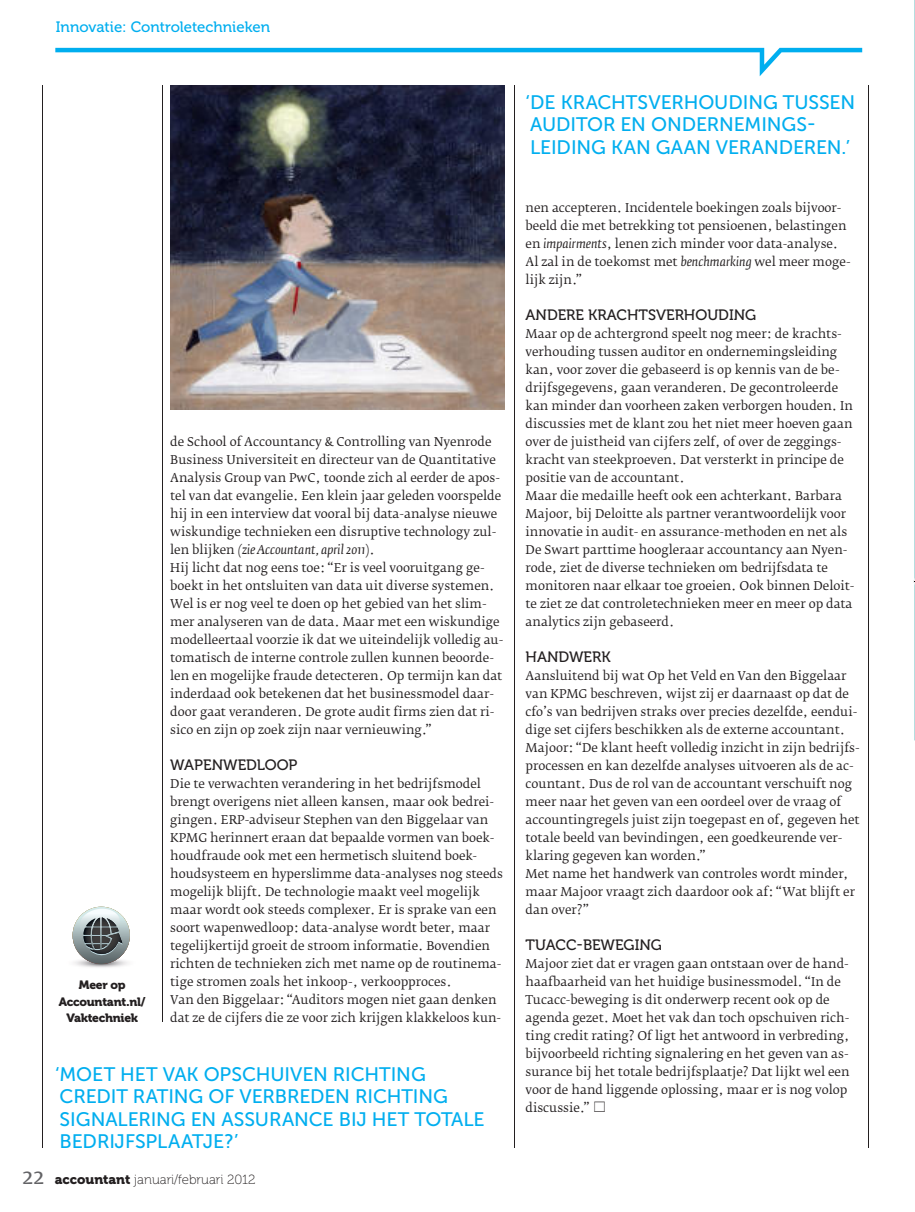
<style>
.page{position:relative;width:915px;height:1212px;background:#fff}
.page>*{position:absolute;margin:0;border:0;box-sizing:border-box;transform-origin:0 0}
.t1{font:19.5px/22.5px "Museo Sans 500";letter-spacing:-.005em;color:#00aeef}
.t2{font:15px "Museo 500";color:#231f20}
.t3{font:15px "Museo 500";color:#00aeef}
.t4{font:13.2px "Museo 100";color:#231f20}
.t5{font:12px/18px "Fedra Serif B Std";color:#231f20}
.t6{font:12px/16.5px "Museo 900";letter-spacing:-.02em;color:#231f20;text-align:center}
.s1{font-style:italic}
.s2{font-family:"Fedra Serif B Std";font-size:22.5px;color:#636366}
.s3{font-family:"Museo 900"}
</style>
<div class="page">
<hr style="left:867px;top:86px;width:1px;height:1062px;background:#231f20">
<hr style="left:43px;top:86px;width:1px;height:1062px;background:#231f20">
<hr style="left:514px;top:86px;width:1px;height:1062px;background:#231f20">
<hr style="left:162px;top:86px;width:1px;height:936px;background:#231f20">
<svg style="left:55px;top:48px;width:806px;height:28px"></svg>
<img style="left:74px;top:960px;width:25px;height:8px">
<svg style="left:73px;top:907px;width:57px;height:57px"></svg>
<svg style="left:78px;top:909px;width:44px;height:51px;background:#838b8d"></svg>
<hr style="left:913px;top:0;width:1px;height:759px;background:#b5dee0">
<svg style="left:913px;top:740px;width:1px;height:19px"></svg>
<img style="left:170px;top:85px;width:334px;height:325px">
<p class="t3" style="left:56px;top:19px;width:216px">INNOVATIE: CONTROLETECHNIEKEN</p>
<p class="t6" style="left:59px;top:977px;width:88px">Meer op<br>Accountant.nl/<br>Vaktechniek</p>
<p class="t5" style="left:170px;top:433px;width:334px">de School of Accountancy &amp; Controlling van Nyenrode Business Universiteit en directeur van de Quantitative Analysis Group van PwC, toonde zich al eerder de apos&shy;tel van dat evangelie. Een klein jaar geleden voorspelde hij in een interview dat vooral bij data-analyse nieuwe wiskundige technieken een disruptive technology zul&shy;len blijken <span class="s1">(zie Accountant, april 2011</span>).<br>Hij licht dat nog eens toe: “Er is veel vooruitgang ge&shy;boekt in het ontsluiten van data uit diverse systemen.<br>Wel is er nog veel te doen op het gebied van het slim&shy;mer analyseren van de data. Maar met een wiskundige modelleertaal voorzie ik dat we uiteindelijk volledig au&shy;tomatisch de interne controle zullen kunnen beoorde&shy;len en mogelijke fraude detecteren. Op termijn kan dat inderdaad ook betekenen dat het businessmodel daar&shy;door gaat veranderen. De grote audit firms zien dat ri&shy;sico en zijn op zoek zijn naar vernieuwing.”</p>
<p class="t2" style="left:170px;top:757px;width:129px">WAPENWEDLOOP</p>
<p class="t5" style="left:170px;top:775px;width:334px">Die te verwachten verandering in het bedrijfsmodel brengt overigens niet alleen kansen, maar ook bedrei&shy;gingen. ERP-adviseur Stephen van den Biggelaar van KPMG herinnert eraan dat bepaalde vormen van boek&shy;houdfraude ook met een hermetisch sluitend boek&shy;houdsysteem en hyperslimme data-analyses nog steeds mogelijk blijft. De technologie maakt veel mogelijk maar wordt ook steeds complexer. Er is sprake van een soort wapenwedloop: data-analyse wordt beter, maar tegelijkertijd groeit de stroom informatie. Bovendien richten de technieken zich met name op de routinema&shy;tige stromen zoals het inkoop-, verkoopproces.<br>Van den Biggelaar: “Auditors mogen niet gaan denken dat ze de cijfers die ze voor zich krijgen klakkeloos kun-</p>
<h1 class="t1" style="left:55px;top:1062px;width:431px">‘MOET HET VAK OPSCHUIVEN RICHTING<br>CREDIT RATING OF VERBREDEN RICHTING<br>SIGNALERING EN ASSURANCE BIJ HET TOTALE<br>BEDRIJFSPLAATJE?’</h1>
<p class="t4" style="left:22px;top:1172px;width:235px"><span class="s2">22</span> <span class="s3">accountant</span> januari/februari 2012</p>
<h1 class="t1" style="left:525px;top:91px;width:331px">‘ DE KRACHTSVERHOUDING TUSSEN<br>AUDITOR EN ONDERNEMINGS-<br>LEIDING KAN GAAN VERANDEREN.’</h1>
<p class="t5" style="left:525px;top:199px;width:326px">nen accepteren. Incidentele boekingen zoals bijvoor&shy;beeld die met betrekking tot pensioenen, belastingen en <span class="s1">impairments</span>, lenen zich minder voor data-analyse.<br>Al zal in de toekomst met <span class="s1">benchmarking</span> wel meer moge&shy;lijk zijn.”</p>
<p class="t2" style="left:525px;top:307px;width:232px">ANDERE KRACHTSVERHOUDING</p>
<p class="t5" style="left:525px;top:325px;width:330px">Maar op de achtergrond speelt nog meer: de krachts&shy;verhouding tussen auditor en ondernemingsleiding kan, voor zover die gebaseerd is op kennis van de be&shy;drijfsgegevens, gaan veranderen. De gecontroleerde kan minder dan voorheen zaken verborgen houden. In discussies met de klant zou het niet meer hoeven gaan over de juistheid van cijfers zelf, of over de zeggings&shy;kracht van steekproeven. Dat versterkt in principe de positie van de accountant.<br>Maar die medaille heeft ook een achterkant. Barbara Majoor, bij Deloitte als partner verantwoordelijk voor innovatie in audit- en assurance-methoden en net als De Swart parttime hoogleraar accountancy aan Nyen&shy;rode, ziet de diverse technieken om bedrijfsdata te monitoren naar elkaar toe groeien. Ook binnen Deloit&shy;te ziet ze dat controletechnieken meer en meer op data analytics zijn gebaseerd.</p>
<p class="t2" style="left:525px;top:649px;width:86px">HANDWERK</p>
<p class="t5" style="left:525px;top:667px;width:335px">Aansluitend bij wat Op het Veld en Van den Biggelaar van KPMG beschreven, wijst zij er daarnaast op dat de cfo’s van bedrijven straks over precies dezelfde, eendui&shy;dige set cijfers beschikken als de externe accountant.<br>Majoor: “De klant heeft volledig inzicht in zijn bedrijfs&shy;processen en kan dezelfde analyses uitvoeren als de ac&shy;countant. Dus de rol van de accountant verschuift nog meer naar het geven van een oordeel over de vraag of accountingregels juist zijn toegepast en of, gegeven het totale beeld van bevindingen, een goedkeurende ver&shy;klaring gegeven kan worden.”<br>Met name het handwerk van controles wordt minder, maar Majoor vraagt zich daardoor ook af: “Wat blijft er dan over?”</p>
<p class="t2" style="left:525px;top:937px;width:138px">TUACC-BEWEGING</p>
<p class="t5" style="left:525px;top:955px;width:325px">Majoor ziet dat er vragen gaan ontstaan over de hand&shy;haafbaarheid van het huidige businessmodel. “In de Tucacc-beweging is dit onderwerp recent ook op de agenda gezet. Moet het vak dan toch opschuiven rich&shy;ting credit rating? Of ligt het antwoord in verbreding, bijvoorbeeld richting signalering en het geven van as&shy;surance bij het totale bedrijfsplaatje? Dat lijkt wel een voor de hand liggende oplossing, maar er is nog volop discussie.”</p>
</div>
